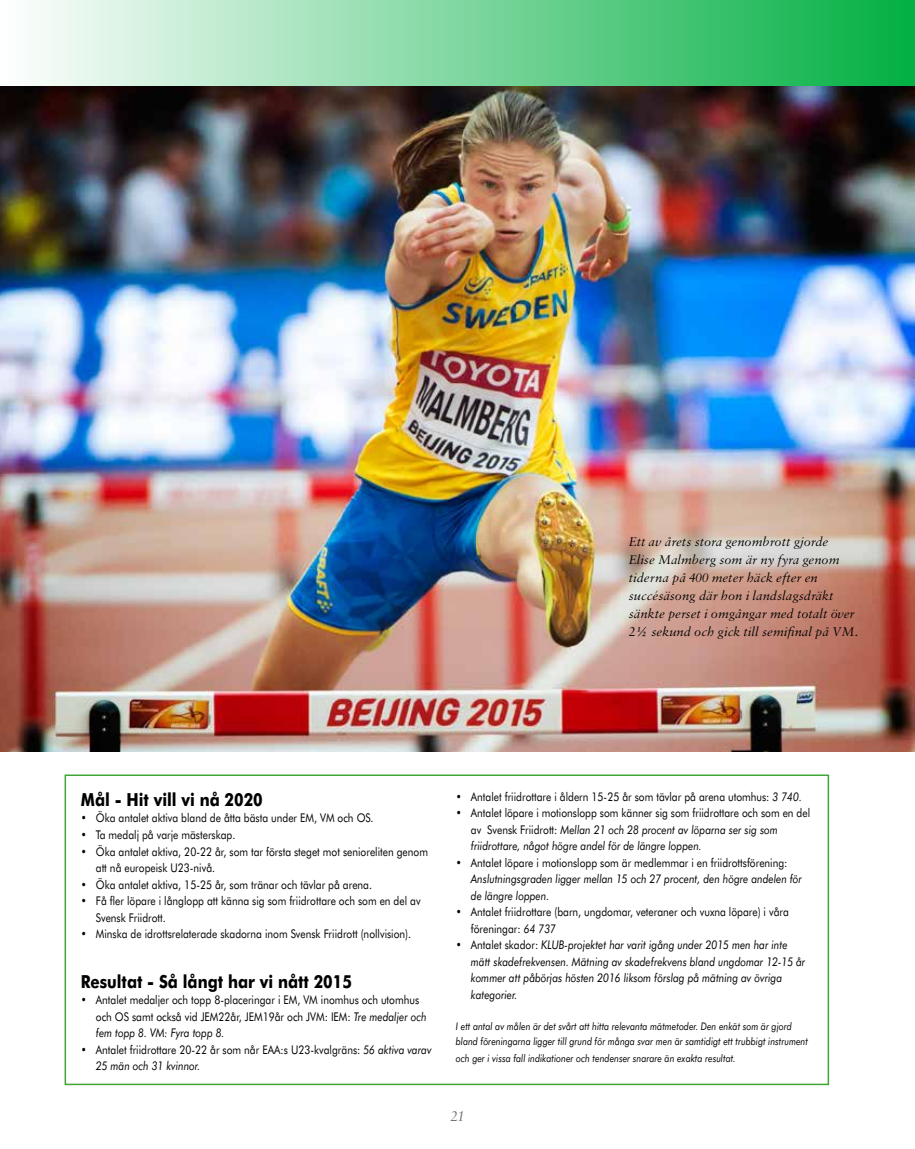
<style>
.page{position:relative;width:915px;height:1149px;background:#fff}
.page>*{position:absolute;margin:0;border:0;box-sizing:border-box;transform-origin:0 0}
.t1{font:700 18px "Futura BT";color:#000;scale:.85 1}
.t2{font:italic 15px "Sabon MT Std";color:#717271}
.t3{font:italic 13.5px/18px "Sabon MT Std";color:#000}
.t4{font:12px/16.5px "Futura BT";color:#000;scale:.85 1}
.t5{font:italic 12px/16.5px "Futura BT";color:#000;scale:.85 1}
.t6{font:italic 10.5px/15px "Futura BT";color:#000;scale:.85 1}
.s1{font-style:italic}
.s2{font-style:normal}
</style>
<div class="page">
<img style="left:0;top:85px;width:914px;height:666px">
<div style="left:0;top:0;width:914px;height:85px;background:linear-gradient(to right,#fff,#03b043)"></div>
<div style="left:65px;top:774px;width:763px;height:310px;border:2px solid #3fa535"></div>
<p class="t3" style="left:628px;top:532px;width:231px">Ett av årets stora genombrott gjorde<br>Elise Malmberg som är ny fyra genom tiderna på 400 meter häck efter en succésäsong där hon i landslagsdräkt sänkte perset i omgångar med totalt över 2½ sekund och gick till semifinal på VM.</p>
<h1 class="t1" style="left:81px;top:788px;width:215px">Mål - Hit vill vi nå 2020</h1>
<p class="t4" style="left:81px;top:809px;width:346px">• Öka antalet aktiva bland de åtta bästa under EM, VM och OS.</p>
<p class="t4" style="left:81px;top:826px;width:183px">• Ta medalj på varje mästerskap.</p>
<p class="t4" style="left:96px;top:842px;width:392px;text-indent:-15px">• Öka antalet aktiva, 20-22 år, som tar första steget mot senioreliten genom att nå europeisk U23-nivå.</p>
<p class="t4" style="left:81px;top:875px;width:344px">• Öka antalet aktiva, 15-25 år, som tränar och tävlar på arena.</p>
<p class="t4" style="left:96px;top:892px;width:383px;text-indent:-15px">• Få fler löpare i långlopp att känna sig som friidrottare och som en del av<br>Svensk Friidrott.</p>
<p class="t4" style="left:81px;top:925px;width:390px">• Minska de idrottsrelaterade skadorna inom Svensk Friidrott (nollvision).</p>
<h1 class="t1" style="left:81px;top:969px;width:320px">Resultat - Så långt har vi nått 2015</h1>
<p class="t4" style="left:96px;top:991px;width:390px;text-indent:-15px">• Antalet medaljer och topp 8-placeringar i EM, VM inomhus och utomhus och OS samt också vid JEM22år, JEM19år och JVM: IEM: <span class="s1">Tre medaljer och fem topp 8. VM: Fyra topp 8.</span></p>
<p class="t4" style="left:96px;top:1040px;width:396px;text-indent:-15px">• Antalet friidrottare 20-22 år som når EAA:s U23-kvalgräns: <span class="s1">56 aktiva varav<br>25 män och 31 kvinnor.</span></p>
<p class="t4" style="left:455px;top:787px;width:408px">• Antalet friidrottare i åldern 15-25 år som tävlar på arena utomhus: <span class="s1">3 740.</span></p>
<p class="t5" style="left:470px;top:804px;width:400px;text-indent:-15px"><span class="s2">• Antalet löpare i motionslopp som känner sig som friidrottare och som en del av Svensk Friidrott:</span> Mellan 21 och 28 procent av löparna ser sig som friidrottare, något högre andel för de längre loppen.</p>
<p class="t4" style="left:455px;top:853px;width:391px">• Antalet löpare i motionslopp som är medlemmar i en friidrottsförening:</p>
<p class="t5" style="left:470px;top:870px;width:391px">Anslutningsgraden ligger mellan 15 och 27 procent, den högre andelen för de längre loppen.</p>
<p class="t4" style="left:470px;top:903px;width:375px;text-indent:-15px">• Antalet friidrottare (barn, ungdomar, veteraner och vuxna löpare) i våra föreningar: <span class="s1">64 737</span></p>
<p class="t5" style="left:470px;top:936px;width:395px;text-indent:-15px"><span class="s2">• Antalet skador:</span> KLUB-projektet har varit igång under 2015 men har inte mätt skadefrekvensen. Mätning av skadefrekvens bland ungdomar 12-15 år kommer att påbörjas hösten 2016 liksom förslag på mätning av övriga kategorier.</p>
<p class="t6" style="left:455px;top:1018px;width:415px">I ett antal av målen är det svårt att hitta relevanta mätmetoder. Den enkät som är gjord bland föreningarna ligger till grund för många svar men är samtidigt ett trubbigt instrument</p>
<p class="t6" style="left:455px;top:1050px;width:331px">och ger i vissa fall indikationer och tendenser snarare än exakta resultat.</p>
<p class="t2" style="left:450px;top:1106px;width:16px">21</p>
</div>
